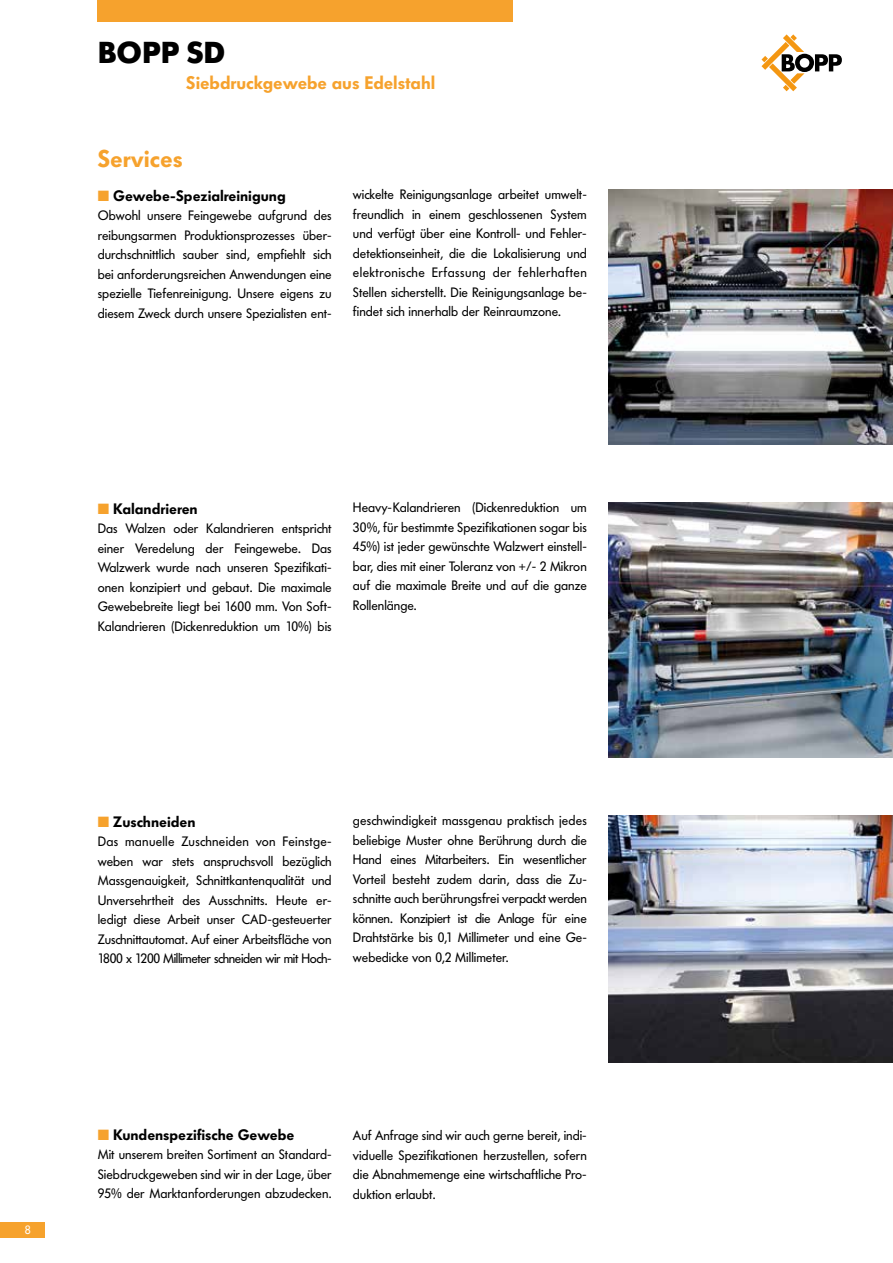
<style>
.page{position:relative;width:893px;height:1263px;background:#fff}
.page>*{position:absolute;margin:0;border:0;box-sizing:border-box;transform-origin:0 0}
.t1{font:700 30px "Futura BQ";color:#000}
.t2{font:600 24px "Futura BQ";color:#f6a22d}
.t3{font:600 18px "Futura BQ";color:#f6a22d}
.t4{font:600 15px "Futura BQ";color:#000}
.t5{font:13.5px/19.5px "Futura BQ";color:#000;text-align:justify}
.t6{font:12px "Futura BQ";color:#fff}
.s1{color:#f6a22d}
.s2{font-size:10.5px}
</style>
<div class="page">
<svg style="left:761px;top:34px;width:81px;height:57px"></svg>
<div style="left:98px;top:0;width:415px;height:21px;background:#f6a22d"></div>
<div style="left:0;top:1222px;width:45px;height:15px;background:#f6a22d"></div>
<img style="left:608px;top:815px;width:285px;height:247px">
<img style="left:608px;top:502px;width:285px;height:255px">
<img style="left:608px;top:189px;width:285px;height:255px">
<h1 class="t1" style="left:98px;top:34px;width:129px">BOPP SD</h1>
<h3 class="t3" style="left:186px;top:72px;width:250px">Siebdruckgewebe aus Edelstahl</h3>
<h2 class="t2" style="left:98px;top:144px;width:87px">Services</h2>
<p class="t4" style="left:98px;top:187px;width:189px"><span class="s1">■</span> Gewebe-Spezialreinigung</p>
<p class="t5" style="left:98px;top:206px;width:235px">Obwohl unsere Feingewebe aufgrund des reibungsarmen Produktionsprozesses über&shy;durchschnittlich sauber sind, empfiehlt sich bei anforderungsreichen Anwendungen eine spezielle Tiefenreinigung. Unsere eigens zu diesem Zweck durch unsere Spezialisten ent-</p>
<p class="t5" style="left:353px;top:185px;width:235px">wickelte Reinigungsanlage arbeitet umwelt&shy;freundlich in einem geschlossenen System und verfügt über eine Kontroll- und Fehler&shy;detektionseinheit, die die Lokalisierung und elektronische Erfassung der fehlerhaften Stellen sicherstellt. Die Reinigungsanlage be&shy;findet sich innerhalb der Reinraumzone.</p>
<p class="t4" style="left:98px;top:500px;width:101px"><span class="s1">■</span> Kalandrieren</p>
<p class="t5" style="left:98px;top:519px;width:235px">Das Walzen oder Kalandrieren entspricht einer Veredelung der Feingewebe. Das Walzwerk wurde nach unseren Spezifikati&shy;onen konzipiert und gebaut. Die maximale Gewebebreite liegt bei 1600 mm. Von Soft-Kalandrieren (Dickenreduktion um 10%) bis</p>
<p class="t5" style="left:353px;top:498px;width:235px">Heavy-Kalandrieren (Dickenreduktion um 30%, für bestimmte Spezifikationen sogar bis 45%) ist jeder gewünschte Walzwert einstell&shy;bar, dies mit einer Toleranz von <span class="s2">+</span>/- 2 Mikron auf die maximale Breite und auf die ganze Rollenlänge.</p>
<p class="t6" style="left:25px;top:1223px;width:7px">8</p>
<p class="t4" style="left:98px;top:813px;width:99px"><span class="s1">■</span> Zuschneiden</p>
<p class="t5" style="left:98px;top:832px;width:235px">Das manuelle Zuschneiden von Feinstge&shy;weben war stets anspruchsvoll bezüglich Massgenauigkeit, Schnittkantenqualität und Unversehrtheit des Ausschnitts. Heute er&shy;ledigt diese Arbeit unser CAD-gesteuerter Zuschnittautomat. Auf einer Arbeitsfläche von 1800 x 1200 Millimeter schneiden wir mit Hoch-</p>
<p class="t5" style="left:353px;top:811px;width:235px">geschwindigkeit massgenau praktisch jedes beliebige Muster ohne Berührung durch die Hand eines Mitarbeiters. Ein wesentlicher Vorteil besteht zudem darin, dass die Zu&shy;schnitte auch berührungsfrei verpackt werden können. Konzipiert ist die Anlage für eine Drahtstärke bis 0,1 Millimeter und eine Ge&shy;webedicke von 0,2 Millimeter.</p>
<p class="t4" style="left:98px;top:1126px;width:198px"><span class="s1">■</span> Kundenspezifische Gewebe</p>
<p class="t5" style="left:98px;top:1145px;width:235px">Mit unserem breiten Sortiment an Standard-Siebdruckgeweben sind wir in der Lage, über 95% der Marktanforderungen abzudecken.</p>
<p class="t5" style="left:353px;top:1126px;width:235px">Auf Anfrage sind wir auch gerne bereit, indi&shy;viduelle Spezifikationen herzustellen, sofern die Abnahmemenge eine wirtschaftliche Pro&shy;duktion erlaubt.</p>
</div>
